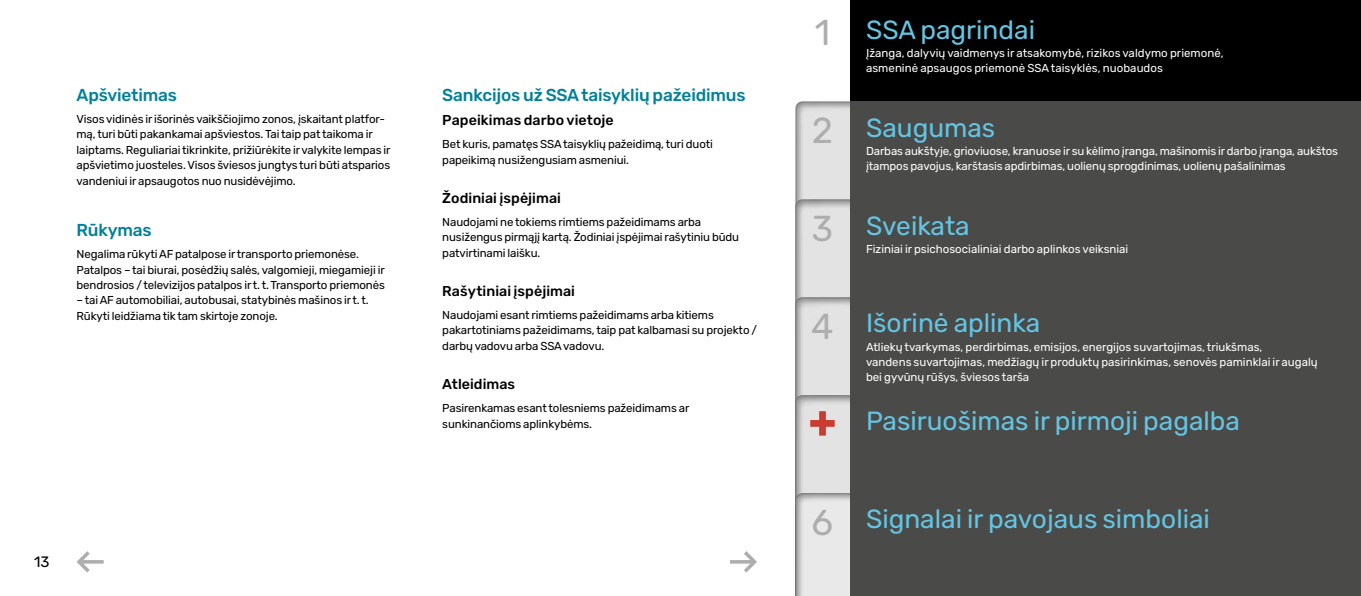
<style>
.page{position:relative;width:1361px;height:596px;background:#fff}
.page>*{position:absolute;margin:0;border:0;box-sizing:border-box;transform-origin:0 0}
.t1{font:36px "Rubik";color:#aeaeae}
.t2{font:26.25px "Rubik";color:#64c5e2}
.t3{font:500 17.25px "Rubik";letter-spacing:-.01em;color:#008199}
.t4{font:15px "Rubik";color:#000}
.t5{font:500 14.25px "Rubik";letter-spacing:.005em;color:#000}
.t6{font:11.55px/15.5px "Rubik";letter-spacing:-.01em;color:#000}
.t7{font:11.55px/15px "Rubik";color:#fff}
.s1{font-size:36px;color:#aeaeae}
</style>
<div class="page">
<div style="left:850px;top:0;width:511px;height:101px;background:#000"></div>
<div style="left:781px;top:91px;width:580px;height:504px;background:#000;opacity:.4"></div>
<div style="left:781px;top:190px;width:580px;height:405px;background:#000;opacity:.4"></div>
<div style="left:781px;top:286px;width:580px;height:309px;background:#000;opacity:.4"></div>
<div style="left:781px;top:384px;width:580px;height:211px;background:#000;opacity:.4"></div>
<div style="left:781px;top:481px;width:580px;height:114px;background:#000;opacity:.4"></div>
<div style="left:850px;top:101px;width:511px;height:494px;background:#4a4a49"></div>
<svg style="left:810px;top:411px;width:24px;height:24px"></svg>
<svg style="left:77px;top:551px;width:27px;height:21px"></svg>
<svg style="left:730px;top:551px;width:27px;height:21px"></svg>
<h3 class="t3" style="left:77px;top:82px;width:102px">Apšvietimas</h3>
<p class="t6" style="left:77px;top:112px;width:315px">Visos vidinės ir išorinės vaikščiojimo zonos, įskaitant platfor&shy;mą, turi būti pakankamai apšviestos. Tai taip pat taikoma ir laiptams. Reguliariai tikrinkite, prižiūrėkite ir valykite lempas ir apšvietimo juosteles. Visos šviesos jungtys turi būti atsparios vandeniui ir apsaugotos nuo nusidėvėjimo.</p>
<h3 class="t3" style="left:77px;top:217px;width:77px">Rūkymas</h3>
<p class="t6" style="left:77px;top:247px;width:310px">Negalima rūkyti AF patalpose ir transporto priemonėse.<br>Patalpos – tai biurai, posėdžių salės, valgomieji, miegamieji ir bendrosios / televizijos patalpos ir t. t. Transporto priemonės</p>
<p class="t6" style="left:77px;top:293px;width:294px">– tai AF automobiliai, autobusai, statybinės mašinos ir t. t.<br>Rūkyti leidžiama tik tam skirtoje zonoje.</p>
<p class="t4" style="left:34px;top:550px;width:17px">13</p>
<h3 class="t3" style="left:442px;top:82px;width:305px">Sankcijos už SSA taisyklių pažeidimus</h3>
<p class="t5" style="left:442px;top:109px;width:173px">Papeikimas darbo vietoje</p>
<p class="t6" style="left:442px;top:137px;width:272px">Bet kuris, pamatęs SSA taisyklių pažeidimą, turi duoti papeikimą nusižengusiam asmeniui.</p>
<p class="t5" style="left:442px;top:187px;width:120px">Žodiniai įspėjimai</p>
<p class="t6" style="left:442px;top:214px;width:298px">Naudojami ne tokiems rimtiems pažeidimams arba nusižengus pirmąjį kartą. Žodiniai įspėjimai rašytiniu būdu patvirtinami laišku.</p>
<p class="t5" style="left:442px;top:280px;width:134px">Rašytiniai įspėjimai</p>
<p class="t6" style="left:442px;top:307px;width:316px">Naudojami esant rimtiems pažeidimams arba kitiems pakartotiniams pažeidimams, taip pat kalbamasi su projekto / darbų vadovu arba SSA vadovu.</p>
<p class="t5" style="left:442px;top:373px;width:74px">Atleidimas</p>
<p class="t6" style="left:442px;top:400px;width:248px">Pasirenkamas esant tolesniems pažeidimams ar sunkinančioms aplinkybėms.</p>
<h2 class="t2" style="left:815px;top:10px;width:222px"><span class="s1">1</span> SSA pagrindai</h2>
<p class="t7" style="left:866px;top:46px;width:359px">Įžanga, dalyvių vaidmenys ir atsakomybė, rizikos valdymo priemonė, asmeninė apsaugos priemonė SSA taisyklės, nuobaudos</p>
<h1 class="t1" style="left:812px;top:104px;width:23px">2</h1>
<h2 class="t2" style="left:866px;top:108px;width:131px">Saugumas</h2>
<p class="t7" style="left:866px;top:144px;width:473px">Darbas aukštyje, grioviuose, kranuose ir su kėlimo įranga, mašinomis ir darbo įranga, aukštos įtampos pavojus, karštasis apdirbimas, uolienų sprogdinimas, uolienų pašalinimas</p>
<h1 class="t1" style="left:811px;top:202px;width:23px">3</h1>
<h2 class="t2" style="left:866px;top:206px;width:105px">Sveikata</h2>
<p class="t7" style="left:866px;top:242px;width:264px">Fiziniai ir psichosocialiniai darbo aplinkos veiksniai</p>
<h1 class="t1" style="left:811px;top:300px;width:24px">4</h1>
<h2 class="t2" style="left:866px;top:304px;width:176px">Išorinė aplinka</h2>
<p class="t7" style="left:866px;top:340px;width:453px">Atliekų tvarkymas, perdirbimas, emisijos, energijos suvartojimas, triukšmas,<br>vandens suvartojimas, medžiagų ir produktų pasirinkimas, senovės paminklai ir augalų bei gyvūnų rūšys, šviesos tarša</p>
<h2 class="t2" style="left:866px;top:402px;width:375px">Pasiruošimas ir pirmoji pagalba</h2>
<h1 class="t1" style="left:811px;top:495px;width:23px">6</h1>
<h2 class="t2" style="left:866px;top:499px;width:345px">Signalai ir pavojaus simboliai</h2>
</div>
